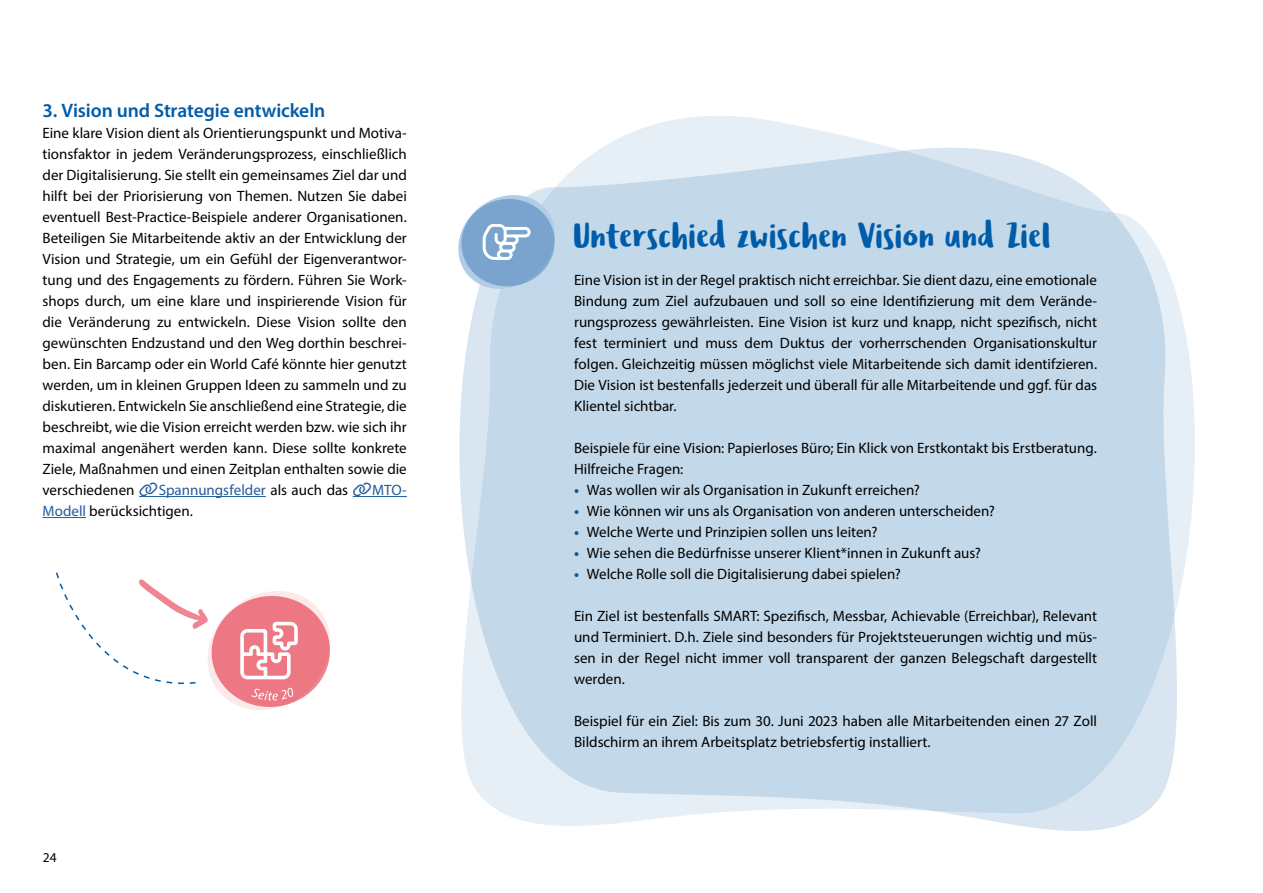
<style>
.page{position:relative;width:1263px;height:893px;background:#fff}
.page>*{position:absolute;margin:0;border:0;box-sizing:border-box;transform-origin:0 0}
.Tabellentext_Überschriften{font:36px "Ludicrous";letter-spacing:.01em;color:#005ca9}
.t1{font:600 19.5px "Myriad Pro";letter-spacing:-.005em;color:#005ca9}
.Fließtext_10_pt_schwarz{font:15px/21px "Myriad Pro";color:#000;text-align:justify}
.Aufzählungen_Fließtext{font:15px "Myriad Pro";color:#000}
.Fließtext_10_pt_schwarz-2{font:15px "Myriad Pro";color:#245a9c}
.t2{font:13.5px "Myriad Pro";color:#000}
.s1{color:#000}
.s2{color:#245a9c}
.s3{font-weight:700;color:#005ca9}
</style>
<div class="page">
<svg style="left:459px;top:124px;width:736px;height:707px;background:#ccdfed"></svg>
<hr style="left:139px;top:496px;width:127px;height:1px;background:#245a9c">
<hr style="left:353px;top:496px;width:54px;height:1px;background:#245a9c">
<hr style="left:43px;top:517px;width:43px;height:1px;background:#245a9c">
<svg style="left:458px;top:189px;width:103px;height:106px"></svg>
<svg style="left:56px;top:572px;width:274px;height:138px"></svg>
<h4 class="t1" style="left:43px;top:98px;width:284px">3. Vision und Strategie entwickeln</h4>
<p class="Fließtext_10_pt_schwarz" style="left:43px;top:122px;width:366px">Eine klare Vision dient als Orientierungspunkt und Motiva&shy;tionsfaktor in jedem Veränderungsprozess, einschließlich der Digitalisierung. Sie stellt ein gemeinsames Ziel dar und hilft bei der Priorisierung von Themen. Nutzen Sie dabei eventuell Best-Practice-Beispiele anderer Organisationen.<br>Beteiligen Sie Mitarbeitende aktiv an der Entwicklung der Vision und Strategie, um ein Gefühl der Eigenverantwor&shy;tung und des Engagements zu fördern. Führen Sie Work&shy;shops durch, um eine klare und inspirierende Vision für die Veränderung zu entwickeln. Diese Vision sollte den gewünschten Endzustand und den Weg dorthin beschrei&shy;ben. Ein Barcamp oder ein World Café könnte hier genutzt werden, um in kleinen Gruppen Ideen zu sammeln und zu diskutieren. Entwickeln Sie anschließend eine Strategie, die beschreibt, wie die Vision erreicht werden bzw. wie sich ihr maximal angenähert werden kann. Diese sollte konkrete Ziele, Maßnahmen und einen Zeitplan enthalten sowie die verschiedenen</p>
<p class="Fließtext_10_pt_schwarz-2" style="left:159px;top:481px;width:191px">Spannungsfelder <span class="s1">als auch das</span></p>
<p class="Fließtext_10_pt_schwarz-2" style="left:372px;top:481px;width:36px">MTO-</p>
<p class="Fließtext_10_pt_schwarz" style="left:43px;top:500px;width:152px"><span class="s2">Modell</span> berücksichtigen.</p>
<p class="t2" style="left:43px;top:849px;width:15px">24</p>
<p class="Tabellentext_Überschriften" style="left:574px;top:210px;width:478px">Unterschied zwischen Vision und Ziel</p>
<p class="Fließtext_10_pt_schwarz" style="left:574px;top:269px;width:524px">Eine Vision ist in der Regel praktisch nicht erreichbar. Sie dient dazu, eine emotionale Bindung zum Ziel aufzubauen und soll so eine Identifizierung mit dem Verände&shy;rungsprozess gewährleisten. Eine Vision ist kurz und knapp, nicht spezifisch, nicht fest terminiert und muss dem Duktus der vorherrschenden Organisationskultur folgen. Gleichzeitig müssen möglichst viele Mitarbeitende sich damit identifzieren.<br>Die Vision ist bestenfalls jederzeit und überall für alle Mitarbeitende und ggf. für das Klientel sichtbar.</p>
<p class="Fließtext_10_pt_schwarz" style="left:574px;top:437px;width:524px">Beispiele für eine Vision: Papierloses Büro; Ein Klick von Erstkontakt bis Erstberatung.<br>Hilfreiche Fragen:</p>
<p class="Aufzählungen_Fließtext" style="left:574px;top:481px;width:347px"><span class="s3">•</span> Was wollen wir als Organisation in Zukunft erreichen?</p>
<p class="Aufzählungen_Fließtext" style="left:574px;top:502px;width:422px"><span class="s3">•</span> Wie können wir uns als Organisation von anderen unterscheiden?</p>
<p class="Aufzählungen_Fließtext" style="left:574px;top:523px;width:305px"><span class="s3">•</span> Welche Werte und Prinzipien sollen uns leiten?</p>
<p class="Aufzählungen_Fließtext" style="left:574px;top:544px;width:408px"><span class="s3">•</span> Wie sehen die Bedürfnisse unserer Klient*innen in Zukunft aus?</p>
<p class="Aufzählungen_Fließtext" style="left:574px;top:565px;width:328px"><span class="s3">•</span> Welche Rolle soll die Digitalisierung dabei spielen?</p>
<p class="Fließtext_10_pt_schwarz" style="left:574px;top:605px;width:524px">Ein Ziel ist bestenfalls SMART: Spezifisch, Messbar, Achievable (Erreichbar), Relevant und Terminiert. D.h. Ziele sind besonders für Projektsteuerungen wichtig und müs&shy;sen in der Regel nicht immer voll transparent der ganzen Belegschaft dargestellt werden.</p>
<p class="Fließtext_10_pt_schwarz" style="left:574px;top:710px;width:524px">Beispiel für ein Ziel: Bis zum 30. Juni 2023 haben alle Mitarbeitenden einen 27 Zoll<br>Bildschirm an ihrem Arbeitsplatz betriebsfertig installiert.</p>
</div>
